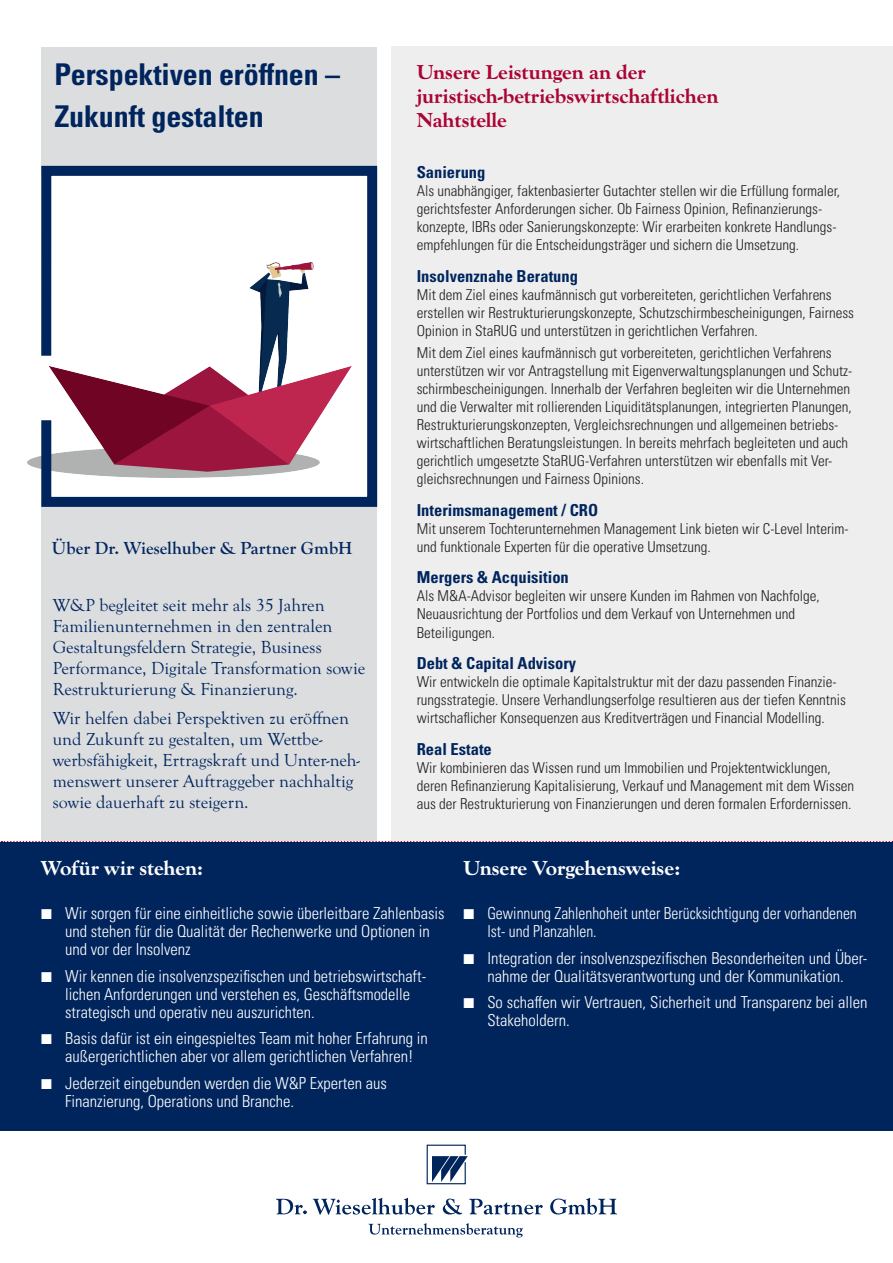
<style>
.page{position:relative;width:893px;height:1263px;background:#fff}
.page>*{position:absolute;margin:0;border:0;box-sizing:border-box;transform-origin:0 0}
.t1{font:700 condensed 30px/42px "Univers LT Pro";letter-spacing:-.005em;color:#00255d}
.t2{font:700 expanded 21px/24px "Goudy Old Sty";color:#ab0333}
.t3{font:700 expanded 21px "Goudy Old Sty";color:#fff}
.t4{font:18px/21px "Goudy Old Sty";color:#00255d}
.t5{font:700 18px "Goudy Old Sty";color:#00255d}
.t6{font:300 condensed 16.5px/18px "Univers LT Pro";color:#fff}
.t7{font:700 condensed 16.5px "Univers LT Pro";color:#00255d}
.t8{font:300 condensed 16.5px/18px "Univers LT Pro";color:#fff;scale:.94 1}
.t9{font:300 condensed 15px/18px "Univers LT Pro";color:#231f20}
</style>
<div class="page">
<div style="left:0;top:842px;width:893px;height:289px;background:#00255d"></div>
<div style="left:41px;top:501px;width:336px;height:340px;background:#dcdddf"></div>
<div style="left:391px;top:47px;width:502px;height:794px;background:#eeeeef"></div>
<div style="left:41px;top:47px;width:336px;height:127px;background:#dcdddf"></div>
<svg style="left:36px;top:165px;width:342px;height:342px"></svg>
<svg style="left:426px;top:1144px;width:42px;height:41px"></svg>
<svg style="left:276px;top:1199px;width:31px;height:15px"></svg>
<svg style="left:313px;top:1198px;width:122px;height:17px"></svg>
<svg style="left:443px;top:1198px;width:19px;height:16px"></svg>
<svg style="left:469px;top:1199px;width:74px;height:15px"></svg>
<svg style="left:550px;top:1198px;width:67px;height:16px"></svg>
<svg style="left:368px;top:1223px;width:155px;height:14px"></svg>
<svg style="left:1px;top:841px;width:892px;height:1px"></svg>
<h1 class="t1" style="left:54px;top:53px;width:287px">Perspektiven eröffnen –<br>Zukunft gestalten</h1>
<p class="t5" style="left:52px;top:538px;width:302px">Über Dr. Wieselhuber &amp; Partner GmbH</p>
<p class="t4" style="left:53px;top:595px;width:314px">W&amp;P begleitet seit mehr als 35 Jahren Familienunternehmen in den zentralen Gestaltungsfeldern Strategie, Business Performance, Digitale Transformation sowie Restrukturierung &amp; Finanzierung.</p>
<p class="t4" style="left:53px;top:708px;width:309px">Wir helfen dabei Perspektiven zu eröffnen und Zukunft zu gestalten, um Wettbe&shy;werbsfähigkeit, Ertragskraft und Unter-neh&shy;menswert unserer Auftraggeber nachhaltig sowie dauerhaft zu steigern.</p>
<h2 class="t2" style="left:417px;top:60px;width:303px">Unsere Leistungen an der juristisch-betriebswirtschaftlichen<br>Nahtstelle</h2>
<p class="t7" style="left:417px;top:162px;width:70px">Sanierung</p>
<p class="t9" style="left:417px;top:181px;width:425px">Als unabhängiger, faktenbasierter Gutachter stellen wir die Erfüllung formaler, gerichtsfester Anforderungen sicher. Ob Fairness Opinion, Refinanzierungs&shy;konzepte, IBRs oder Sanierungskonzepte: Wir erarbeiten konkrete Handlungs&shy;empfehlungen für die Entscheidungsträger und sichern die Umsetzung.</p>
<p class="t7" style="left:417px;top:266px;width:163px">Insolvenznahe Beratung</p>
<p class="t9" style="left:417px;top:285px;width:439px">Mit dem Ziel eines kaufmännisch gut vorbereiteten, gerichtlichen Verfahrens erstellen wir Restrukturierungskonzepte, Schutzschirmbescheinigungen, Fairness<br>Opinion in StaRUG und unterstützen in gerichtlichen Verfahren.</p>
<p class="t9" style="left:417px;top:343px;width:437px">Mit dem Ziel eines kaufmännisch gut vorbereiteten, gerichtlichen Verfahrens unterstützen wir vor Antragstellung mit Eigenverwaltungsplanungen und Schutz&shy;schirmbescheinigungen. Innerhalb der Verfahren begleiten wir die Unternehmen und die Verwalter mit rollierenden Liquiditätsplanungen, integrierten Planungen, Restrukturierungskonzepten, Vergleichsrechnungen und allgemeinen betriebs&shy;wirtschaftlichen Beratungsleistungen. In bereits mehrfach begleiteten und auch gerichtlich umgesetzte StaRUG-Verfahren unterstützen wir ebenfalls mit Ver&shy;gleichsrechnungen und Fairness Opinions.</p>
<p class="t7" style="left:417px;top:500px;width:183px">Interimsmanagement / CRO</p>
<p class="t9" style="left:417px;top:519px;width:434px">Mit unserem Tochterunternehmen Management Link bieten wir C-Level Interim&shy;und funktionale Experten für die operative Umsetzung.</p>
<p class="t7" style="left:417px;top:567px;width:154px">Mergers &amp; Acquisition</p>
<p class="t9" style="left:417px;top:586px;width:405px">Als M&amp;A-Advisor begleiten wir unsere Kunden im Rahmen von Nachfolge,<br>Neuausrichtung der Portfolios und dem Verkauf von Unternehmen und<br>Beteiligungen.</p>
<p class="t7" style="left:417px;top:653px;width:161px">Debt &amp; Capital Advisory</p>
<p class="t9" style="left:417px;top:672px;width:431px">Wir entwickeln die optimale Kapitalstruktur mit der dazu passenden Finanzie&shy;rungsstrategie. Unsere Verhandlungserfolge resultieren aus der tiefen Kenntnis wirtschaflicher Konsequenzen aus Kreditverträgen und Financial Modelling.</p>
<p class="t7" style="left:417px;top:739px;width:77px">Real Estate</p>
<p class="t9" style="left:417px;top:758px;width:439px">Wir kombinieren das Wissen rund um Immobilien und Projektentwicklungen, deren Refinanzierung Kapitalisierung, Verkauf und Management mit dem Wissen aus der Restrukturierung von Finanzierungen und deren formalen Erfordernissen.</p>
<h2 class="t3" style="left:41px;top:856px;width:163px">Wofür wir stehen:</h2>
<p class="t6" style="left:65px;top:904px;width:381px;text-indent:-24px">■ Wir sorgen für eine einheitliche sowie überleitbare Zahlenbasis und stehen für die Qualität der Rechenwerke und Optionen in und vor der Insolvenz</p>
<p class="t6" style="left:65px;top:966px;width:362px;text-indent:-24px">■ Wir kennen die insolvenzspezifischen und betriebswirtschaft&shy;lichen Anforderungen und verstehen es, Geschäftsmodelle strategisch und operativ neu auszurichten.</p>
<p class="t6" style="left:65px;top:1029px;width:364px;text-indent:-24px">■ Basis dafür ist ein eingespieltes Team mit hoher Erfahrung in außergerichtlichen aber vor allem gerichtlichen Verfahren!</p>
<p class="t6" style="left:65px;top:1073px;width:323px;text-indent:-24px">■ Jederzeit eingebunden werden die W&amp;P Experten aus<br>Finanzierung, Operations und Branche.</p>
<h2 class="t3" style="left:463px;top:856px;width:218px">Unsere Vorgehensweise:</h2>
<p class="t8" style="left:487px;top:904px;width:394px;text-indent:-24px">■ Gewinnung Zahlenhoheit unter Berücksichtigung der vorhandenen<br>Ist- und Planzahlen.</p>
<p class="t6" style="left:463px;top:948px;width:406px;text-align:center">■ Integration der insolvenzspezifischen Besonderheiten und Über&shy;nahme der Qualitätsverantwortung und der Kommunikation.</p>
<p class="t6" style="left:487px;top:993px;width:382px;text-indent:-24px">■ So schaffen wir Vertrauen, Sicherheit und Transparenz bei allen<br>Stakeholdern.</p>
</div>
